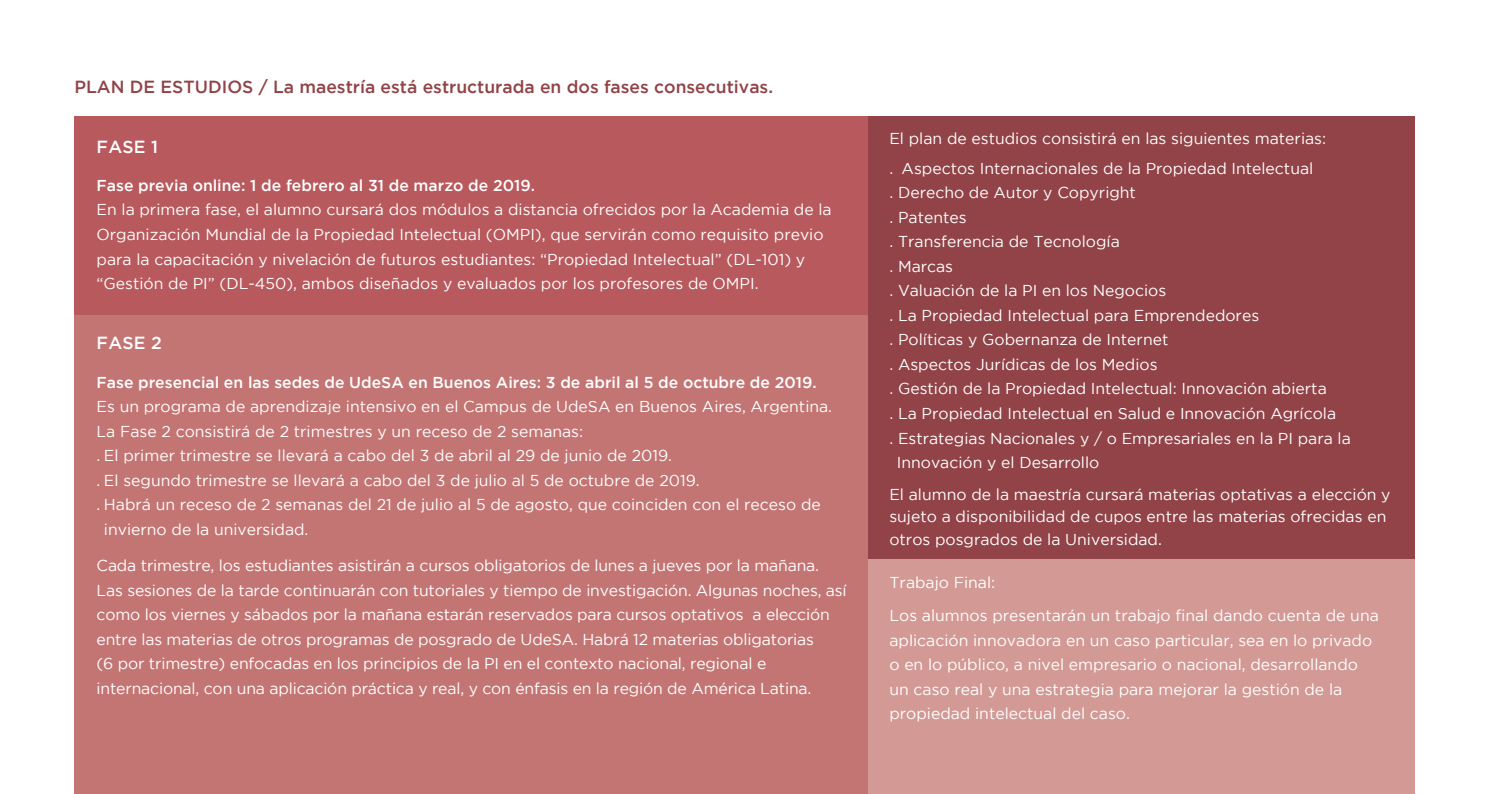
<style>
.page{position:relative;width:1489px;height:794px;background:#fff}
.page>*{position:absolute;margin:0;border:0;box-sizing:border-box;transform-origin:0 0}
.t1{font:500 17.5px "Gotham";color:#914347}
.t2{font:500 17.5px "Gotham";letter-spacing:.015em;color:#fff}
.t3{font:15.75px/24.5px "Gotham";color:#fff}
.t4{font:500 15.75px "Gotham";color:#fff}
</style>
<div class="page">
<div style="left:847px;top:551px;width:567px;height:243px;background:#d29995"></div>
<div style="left:847px;top:116px;width:567px;height:442px;background:#914347"></div>
<div style="left:74px;top:305px;width:794px;height:489px;background:#c37573"></div>
<div style="left:74px;top:116px;width:794px;height:199px;background:#b8595d"></div>
<p class="t1" style="left:74px;top:77px;width:700px">PLAN DE ESTUDIOS / La maestría está estructurada en dos fases consecutivas.</p>
<p class="t2" style="left:97px;top:137px;width:63px">FASE 1</p>
<p class="t4" style="left:96px;top:176px;width:440px">Fase previa online: 1 de febrero al 31 de marzo de 2019.</p>
<p class="t3" style="left:96px;top:197px;width:736px">En la primera fase, el alumno cursará dos módulos a distancia ofrecidos por la Academia de la Organización Mundial de la Propiedad Intelectual (OMPI), que servirán como requisito previo para la capacitación y nivelación de futuros estudiantes: “Propiedad Intelectual” (DL-101) y “Gestión de PI” (DL-450), ambos diseñados y evaluados por los profesores de OMPI.</p>
<p class="t2" style="left:97px;top:332px;width:67px">FASE 2</p>
<p class="t4" style="left:96px;top:373px;width:721px">Fase presencial en las sedes de UdeSA en Buenos Aires: 3 de abril al 5 de octubre de 2019.</p>
<p class="t3" style="left:96px;top:394px;width:737px">Es un programa de aprendizaje intensivo en el Campus de UdeSA en Buenos Aires, Argentina.</p>
<p class="t3" style="left:96px;top:418px;width:488px">La Fase 2 consistirá de 2 trimestres y un receso de 2 semanas:</p>
<p class="t3" style="left:96px;top:443px;width:577px">. El primer trimestre se llevará a cabo del 3 de abril al 29 de junio de 2019.</p>
<p class="t3" style="left:96px;top:467px;width:604px">. El segundo trimestre se llevará a cabo del 3 de julio al 5 de octubre de 2019.</p>
<p class="t3" style="left:96px;top:492px;width:725px">. Habrá un receso de 2 semanas del 21 de julio al 5 de agosto, que coinciden con el receso de</p>
<p class="t3" style="left:104px;top:516px;width:206px">invierno de la universidad.</p>
<p class="t3" style="left:96px;top:553px;width:751px">Cada trimestre, los estudiantes asistirán a cursos obligatorios de lunes a jueves por la mañana.<br>Las sesiones de la tarde continuarán con tutoriales y tiempo de investigación. Algunas noches, así como los viernes y sábados por la mañana estarán reservados para cursos optativos a elección entre las materias de otros programas de posgrado de UdeSA. Habrá 12 materias obligatorias<br>(6 por trimestre) enfocadas en los principios de la PI en el contexto nacional, regional e internacional, con una aplicación práctica y real, y con énfasis en la región de América Latina.</p>
<p class="t3" style="left:889px;top:123px;width:438px;line-height:29.8px">El plan de estudios consistirá en las siguientes materias: . Aspectos Internacionales de la Propiedad Intelectual</p>
<p class="t3" style="left:889px;top:180px;width:248px">. Derecho de Autor y Copyright</p>
<p class="t3" style="left:889px;top:205px;width:79px">. Patentes</p>
<p class="t3" style="left:889px;top:229px;width:232px">. Transferencia de Tecnología</p>
<p class="t3" style="left:889px;top:254px;width:65px">. Marcas</p>
<p class="t3" style="left:889px;top:278px;width:278px">. Valuación de la PI en los Negocios</p>
<p class="t3" style="left:889px;top:303px;width:371px">. La Propiedad Intelectual para Emprendedores</p>
<p class="t3" style="left:889px;top:327px;width:280px">. Políticas y Gobernanza de Internet</p>
<p class="t3" style="left:889px;top:352px;width:269px">. Aspectos Jurídicas de los Medios</p>
<p class="t3" style="left:889px;top:376px;width:439px">. Gestión de la Propiedad Intelectual: Innovación abierta</p>
<p class="t3" style="left:889px;top:401px;width:448px">. La Propiedad Intelectual en Salud e Innovación Agrícola</p>
<p class="t3" style="left:889px;top:425px;width:463px">. Estrategias Nacionales y / o Empresariales en la PI para la</p>
<p class="t3" style="left:896px;top:450px;width:204px">Innovación y el Desarrollo</p>
<p class="t3" style="left:889px;top:482px;width:502px;line-height:22.8px">El alumno de la maestría cursará materias optativas a elección y sujeto a disponibilidad de cupos entre las materias ofrecidas en otros posgrados de la Universidad.</p>
<p class="t3" style="left:889px;top:565px;width:491px;line-height:33.2px">Trabajo Final:<br>Los alumnos presentarán un trabajo final dando cuenta de una</p>
<p class="t3" style="left:889px;top:627px;width:484px">aplicación innovadora en un caso particular, sea en lo privado o en lo público, a nivel empresario o nacional, desarrollando un caso real y una estrategia para mejorar la gestión de la propiedad intelectual del caso.</p>
</div>
